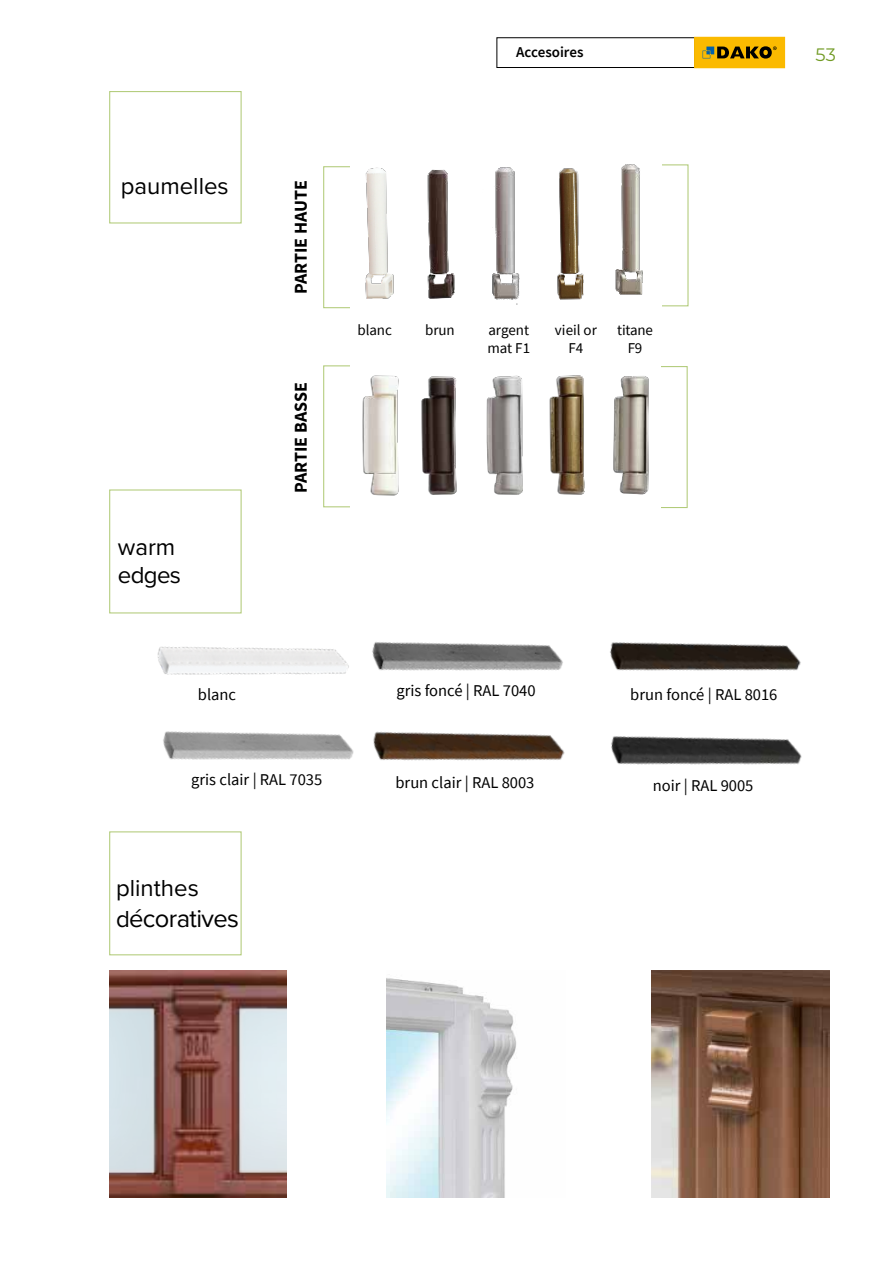
<style>
.page{position:relative;width:893px;height:1263px;background:#fff}
.page>*{position:absolute;margin:0;border:0;box-sizing:border-box;transform-origin:0 0}
.t1{font:25.5px "Proxima Nova";letter-spacing:-.025em;color:#000}
.t2{font:24px "Proxima Nova";color:#000}
.t3{font:24px/28.8px "Proxima Nova";letter-spacing:-.025em;color:#000}
.t4{font:700 18px "Source Sans Pro";letter-spacing:-.005em;color:#000}
.t5{font:18px "Montserrat";color:#729b25}
.t6{font:16.5px "Source Sans Pro";color:#000}
.t7{font:15px/18px "Source Sans Pro";letter-spacing:-.005em;color:#000;text-align:center}
.t8{font:600 15px "Source Sans Pro";color:#000}
.s1{font-size:24px}
</style>
<div class="page">
<div style="left:323px;top:365px;width:82px;height:142px;border:1px solid #b2cb7a"></div>
<div style="left:351px;top:353px;width:98px;height:175px;background:#fff"></div>
<div style="left:605px;top:366px;width:83px;height:142px;border:1px solid #b2cb7a"></div>
<div style="left:562px;top:345px;width:98px;height:176px;background:#fff"></div>
<div style="left:323px;top:166px;width:82px;height:142px;border:1px solid #b2cb7a"></div>
<div style="left:351px;top:153px;width:98px;height:176px;background:#fff"></div>
<div style="left:109px;top:91px;width:133px;height:132px;border:1px solid #b2cb7a"></div>
<div style="left:109px;top:489px;width:133px;height:124px;border:1px solid #b2cb7a"></div>
<img style="left:610px;top:642px;width:191px;height:29px">
<img style="left:373px;top:731px;width:192px;height:30px">
<img style="left:372px;top:642px;width:191px;height:29px">
<img style="left:163px;top:731px;width:191px;height:29px">
<img style="left:611px;top:736px;width:191px;height:29px">
<img style="left:157px;top:646px;width:192px;height:29px">
<img style="left:387px;top:978px;width:130px;height:219px">
<img style="left:109px;top:970px;width:178px;height:227px">
<img style="left:652px;top:970px;width:177px;height:227px">
<div style="left:109px;top:831px;width:133px;height:124px;border:1px solid #b2cb7a"></div>
<img style="left:365px;top:167px;width:29px;height:132px">
<img style="left:427px;top:169px;width:28px;height:130px">
<img style="left:492px;top:167px;width:28px;height:137px">
<img style="left:557px;top:168px;width:27px;height:132px">
<img style="left:615px;top:164px;width:28px;height:131px">
<img style="left:362px;top:375px;width:37px;height:121px">
<img style="left:421px;top:376px;width:36px;height:119px">
<img style="left:486px;top:375px;width:37px;height:120px">
<img style="left:549px;top:375px;width:36px;height:120px">
<img style="left:613px;top:376px;width:36px;height:119px">
<div style="left:497px;top:38px;width:198px;height:30px;border:1px solid #000"></div>
<div style="left:695px;top:39px;width:89px;height:27px;background:#fbba00"></div>
<svg style="left:703px;top:46px;width:74px;height:13px"></svg>
<div style="left:694px;top:37px;width:91px;height:31px;border:2px solid #fbba00"></div>
<h2 class="t2" style="left:121px;top:168px;width:110px">paumelles</h2>
<p class="t4" style="left:289px;top:294px;width:115px;rotate:-90deg">PARTIE HAUTE</p>
<h2 class="t3" style="left:118px;top:531px;width:65px">warm edges</h2>
<p class="t6" style="left:198px;top:684px;width:40px">blanc</p>
<p class="t4" style="left:289px;top:493px;width:112px;rotate:-90deg">PARTIE BASSE</p>
<p class="t8" style="left:516px;top:42px;width:69px">Accesoires</p>
<p class="t5" style="left:816px;top:43px;width:22px">53</p>
<p class="t7" style="left:357px;top:321px;width:36px">blanc</p>
<p class="t7" style="left:425px;top:321px;width:31px">brun</p>
<p class="t7" style="left:487px;top:321px;width:44px;text-align:left">argent mat F1</p>
<p class="t7" style="left:555px;top:321px;width:43px">vieil or<br>F4</p>
<p class="t7" style="left:617px;top:321px;width:37px">titane<br>F9</p>
<p class="t6" style="left:396px;top:680px;width:141px">gris foncé | RAL 7040</p>
<p class="t6" style="left:630px;top:684px;width:149px">brun foncé | RAL 8016</p>
<p class="t6" style="left:191px;top:769px;width:133px">gris clair | RAL 7035</p>
<p class="t6" style="left:653px;top:775px;width:102px">noir | RAL 9005</p>
<p class="t6" style="left:395px;top:772px;width:140px">brun clair | RAL 8003</p>
<h2 class="t2" style="left:116px;top:870px;width:84px">plinthes</h2>
<h1 class="t1" style="left:116px;top:899px;width:124px"><span class="s1">d</span>écoratives</h1>
</div>
